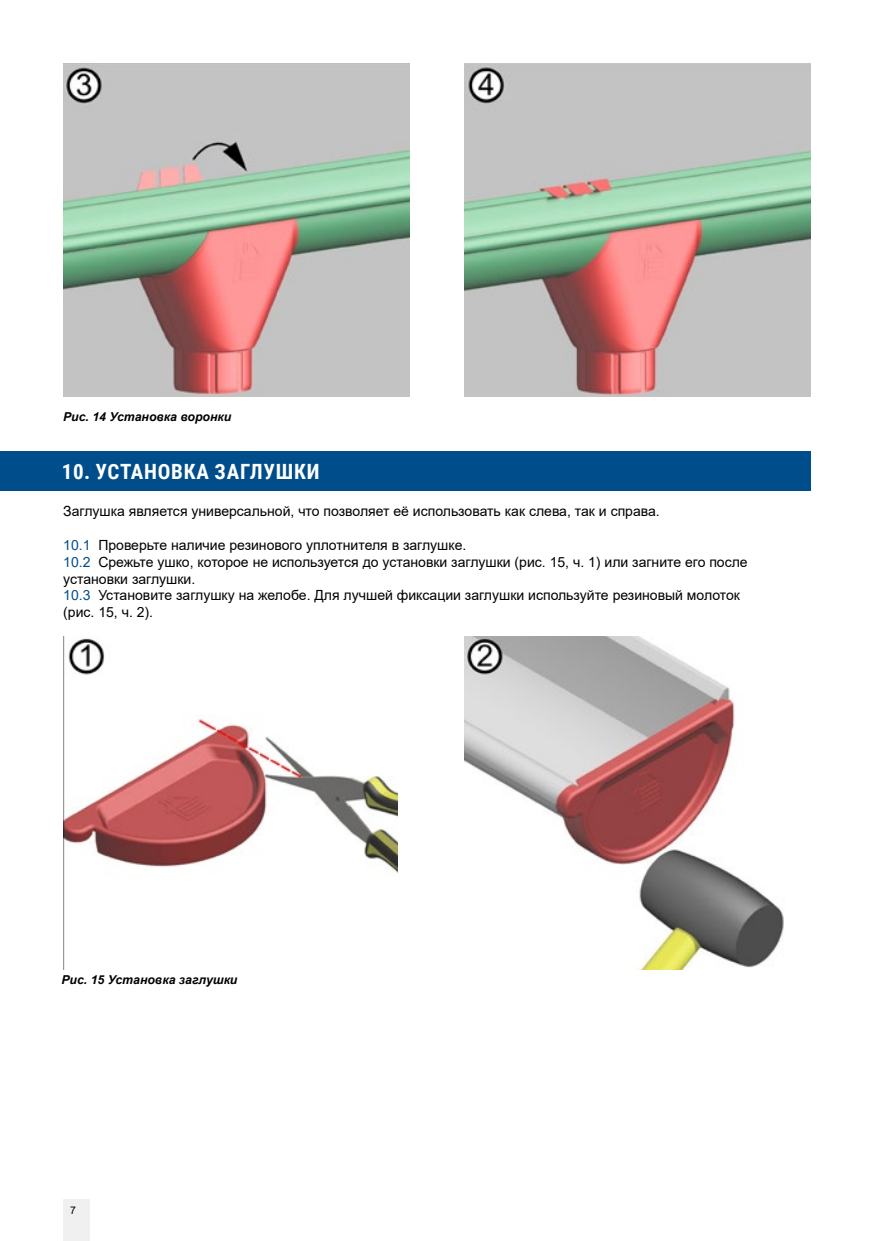
<style>
.page{position:relative;width:874px;height:1241px;background:#fff}
.page>*{position:absolute;margin:0;border:0;box-sizing:border-box;transform-origin:0 0}
.t1{font:700 21px "Roboto Condensed";letter-spacing:.035em;color:#fff}
.t2{font:14px/16.8px "Arial";color:#000}
.t3{font:italic 700 12.25px "Arial";color:#000}
.t4{font:10.5px "Arial";color:#000}
.s1{color:#004d8c}
</style>
<div class="page">
<div style="left:63px;top:1198px;width:26px;height:42px;background:#f0f0f0"></div>
<img style="left:63px;top:63px;width:346px;height:333px">
<img style="left:64px;top:636px;width:333px;height:333px">
<img style="left:464px;top:636px;width:320px;height:333px">
<img style="left:464px;top:63px;width:346px;height:333px">
<div style="left:0;top:451px;width:810px;height:39px;background:#004d8b"></div>
<p class="t3" style="left:63px;top:409px;width:170px">Рис. 14 Установка воронки</p>
<h1 class="t1" style="left:62px;top:456px;width:259px">10. УСТАНОВКА ЗАГЛУШКИ</h1>
<p class="t2" style="left:63px;top:503px;width:597px">Заглушка является универсальной, что позволяет её использовать как слева, так и справа.</p>
<p class="t2" style="left:63px;top:536px;width:685px"><span class="s1">10.1</span> Проверьте наличие резинового уплотнителя в заглушке.<br><span class="s1">10.2</span> Срежьте ушко, которое не используется до установки заглушки (рис. 15, ч. 1) или загните его после установки заглушки.<br><span class="s1">10.3</span> Установите заглушку на желобе. Для лучшей фиксации заглушки используйте резиновый молоток (рис. 15, ч. 2).</p>
<p class="t3" style="left:61px;top:971px;width:177px">Рис. 15 Установка заглушки</p>
<p class="t4" style="left:70px;top:1202px;width:7px">7</p>
</div>
